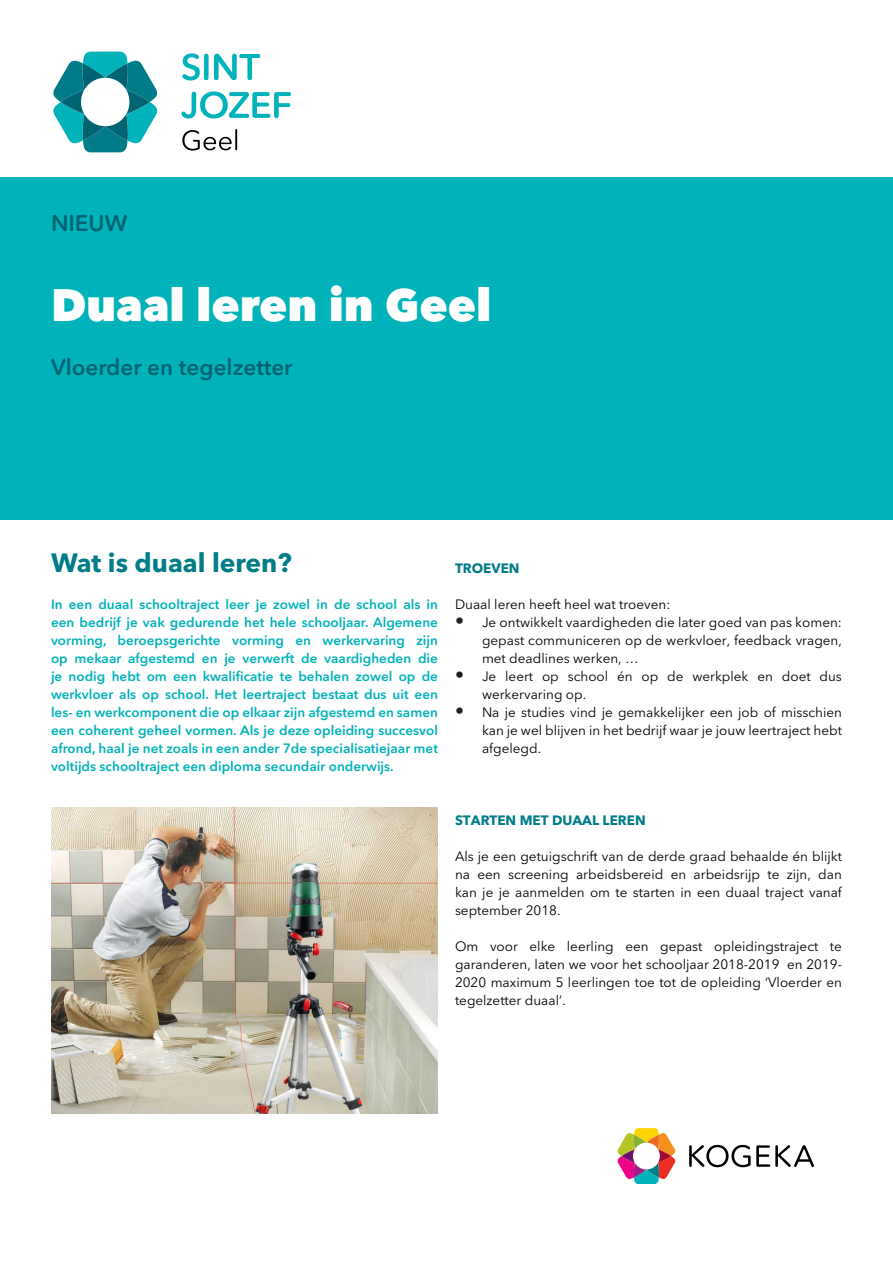
<style>
.page{position:relative;width:893px;height:1263px;background:#fff}
.page>*{position:absolute;margin:0;border:0;box-sizing:border-box;transform-origin:0 0}
.t1{font:800 45px "Avenir Next LT Pro";color:#fff}
.t2{font:700 26.25px "Avenir Next LT Pro";color:#007c89}
.t3{font:600 22.5px "Avenir Next Rounded Std";color:#006372}
.t4{font:13.5px/18px "Avenir Next LT Pro";color:#000001;text-align:justify}
.t5{font:600 13.5px/18px "Avenir Next Rounded Std";color:#00b2b9;text-align:justify}
.t6{font:700 13.5px "Avenir Next LT Pro";color:#007c89}
.s1{font-size:18px;color:#231f20}
</style>
<div class="page">
<svg style="left:689px;top:1145px;width:125px;height:22px"></svg>
<svg style="left:617px;top:1128px;width:59px;height:56px"></svg>
<div style="left:0;top:177px;width:893px;height:342px;background:#00b2b9"></div>
<svg style="left:53px;top:52px;width:105px;height:100px"></svg>
<svg style="left:182px;top:53px;width:78px;height:27px"></svg>
<svg style="left:181px;top:91px;width:110px;height:28px"></svg>
<svg style="left:182px;top:129px;width:55px;height:22px"></svg>
<img style="left:51px;top:807px;width:387px;height:306px">
<p class="t3" style="left:51px;top:209px;width:78px">NIEUW</p>
<p class="t1" style="left:51px;top:277px;width:442px">Duaal leren in Geel</p>
<p class="t3" style="left:51px;top:353px;width:243px">Vloerder en tegelzetter</p>
<p class="t1" style="left:48px;top:277px;width:202px">KOGEKA</p>
<p class="t2" style="left:51px;top:547px;width:242px">Wat is duaal leren?</p>
<p class="t5" style="left:51px;top:595px;width:388px">In een duaal schooltraject leer je zowel in de school als in een bedrijf je vak gedurende het hele schooljaar. Algemene vorming, beroepsgerichte vorming en werkervaring zijn op mekaar afgestemd en je verwerft de vaardigheden die je nodig hebt om een kwalificatie te behalen zowel op de werkvloer als op school. Het leertraject bestaat dus uit een les- en werkcomponent die op elkaar zijn afgestemd en samen een coherent geheel vormen. Als je deze opleiding succesvol afrond, haal je net zoals in een ander 7de specialisatiejaar met voltijds schooltraject een diploma secundair onderwijs.</p>
<p class="t6" style="left:455px;top:560px;width:66px">TROEVEN</p>
<p class="t4" style="left:455px;top:595px;width:217px">Duaal leren heeft heel wat troeven:</p>
<p class="t4" style="left:482px;top:613px;width:361px;text-indent:-27px"><span class="s1">•</span> Je ontwikkelt vaardigheden die later goed van pas komen: gepast communiceren op de werkvloer, feedback vragen, met deadlines werken, …</p>
<p class="t4" style="left:482px;top:667px;width:361px;text-indent:-27px"><span class="s1">•</span> Je leert op school én op de werkplek en doet dus werkervaring op.</p>
<p class="t4" style="left:482px;top:703px;width:361px;text-indent:-27px"><span class="s1">•</span> Na je studies vind je gemakkelijker een job of misschien kan je wel blijven in het bedrijf waar je jouw leertraject hebt afgelegd.</p>
<p class="t6" style="left:455px;top:812px;width:192px">STARTEN MET DUAAL LEREN</p>
<p class="t4" style="left:455px;top:847px;width:388px">Als je een getuigschrift van de derde graad behaalde én blijkt na een screening arbeidsbereid en arbeidsrijp te zijn, dan kan je je aanmelden om te starten in een duaal traject vanaf september 2018.</p>
<p class="t4" style="left:455px;top:937px;width:388px">Om voor elke leerling een gepast opleidingstraject te garanderen, laten we voor het schooljaar 2018-2019 en 2019- 2020 maximum 5 leerlingen toe tot de opleiding ‘Vloerder en tegelzetter duaal’.</p>
</div>
